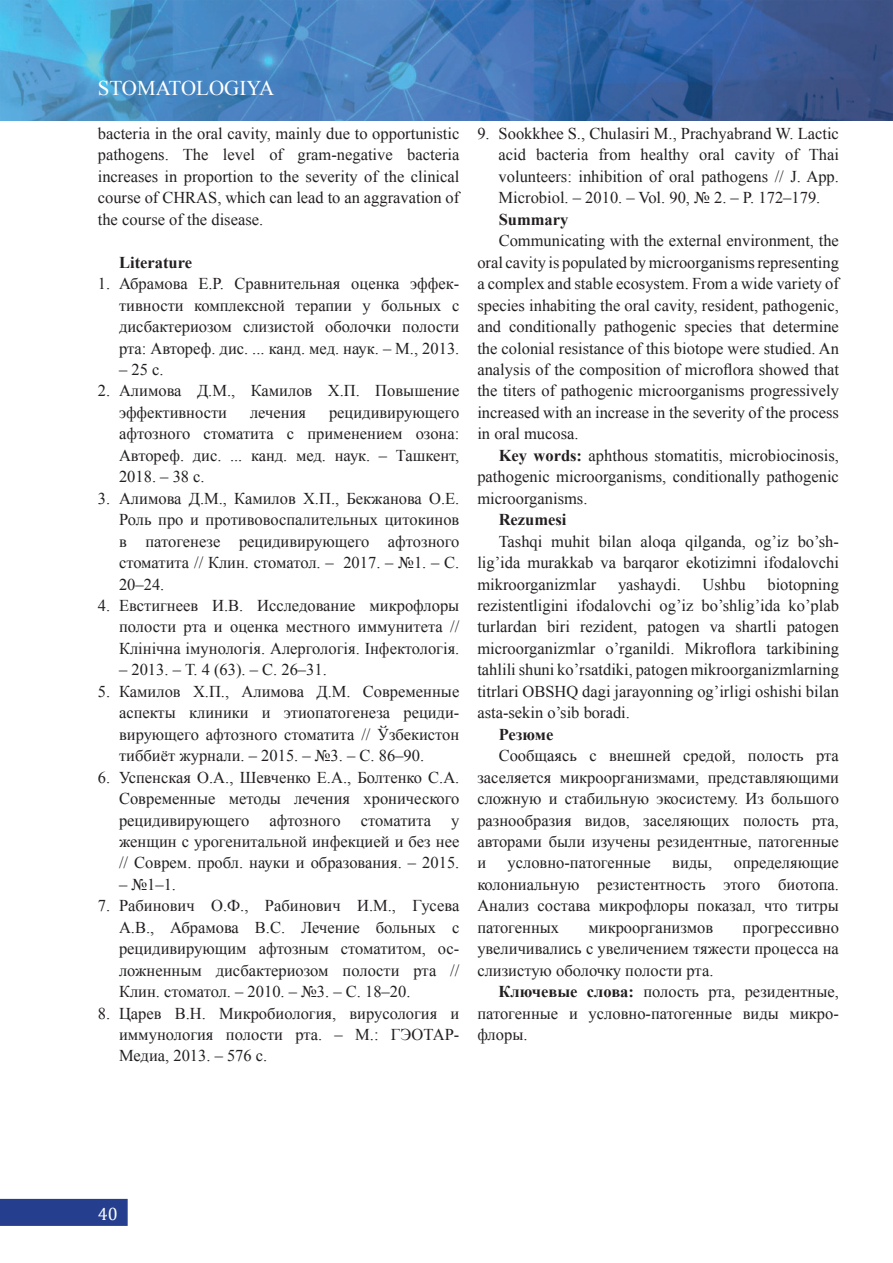
<style>
.page{position:relative;width:893px;height:1263px;background:#fff}
.page>*{position:absolute;margin:0;border:0;box-sizing:border-box;transform-origin:0 0}
.t1{font:21px "Times New Roman";color:#fff}
.t2{font:18px "Cambria";color:#fff}
.t3{font:16.5px/21.5px "Times New Roman";color:#231f20;text-align:justify}
.t4{font:700 16.5px "Times New Roman";color:#231f20}
.s1{font-weight:700}
</style>
<div class="page">
<img style="left:0;top:0;width:893px;height:121px">
<div style="left:0;top:1199px;width:128px;height:27px;background:#253f8e;border:2px solid #253f8e"></div>
<p class="t1" style="left:98px;top:74px;width:178px">STOMATOLOGIYA</p>
<p class="t3" style="left:98px;top:122px;width:363px">bacteria in the oral cavity, mainly due to opportunistic pathogens. The level of gram-negative bacteria increases in proportion to the severity of the clinical course of CHRAS, which can lead to an aggravation of the course of the disease.</p>
<p class="t4" style="left:119px;top:251px;width:75px">Literature</p>
<p class="t3" style="left:119px;top:273px;width:342px;text-indent:-21px">1. Абрамова Е.Р. Сравнительная оценка эффек&shy;тивности комплексной терапии у больных с дисбактериозом слизистой оболочки полости рта: Автореф. дис. ... канд. мед. наук. – М., 2013.</p>
<p class="t3" style="left:119px;top:358px;width:46px">– 25 с.</p>
<p class="t3" style="left:119px;top:380px;width:342px;text-indent:-21px">2. Алимова Д.М., Камилов Х.П. Повышение эффективности</p>
<p class="t3" style="left:119px;top:401px;width:342px;text-indent:210px">рецидивирующего афтозного стоматита с применением озона:<br>Автореф. дис. ... канд. мед. наук. – Ташкент, 2018. – 38 с.</p>
<p class="t3" style="left:119px;top:487px;width:342px;text-indent:-21px">3. Алимова Д.М., Камилов Х.П., Бекжанова О.Е.<br>Роль про и противовоспалительных цитокинов в патогенезе рецидивирующего афтозного стоматита // Клин. стоматол. – 2017. – №1. – С.<br>20–24.</p>
<p class="t3" style="left:119px;top:594px;width:342px;text-indent:-21px">4. Евстигнеев И.В. Исследование микрофлоры полости рта и оценка местного иммунитета // Клiнiчна iмунологiя. Алергологiя. Iнфектологiя.</p>
<p class="t3" style="left:119px;top:659px;width:209px">– 2013. – Т. 4 (63). – С. 26–31.</p>
<p class="t3" style="left:119px;top:680px;width:342px;text-indent:-21px">5. Камилов Х.П., Алимова Д.М. Современные аспекты клиники и этиопатогенеза рециди&shy;вирующего афтозного стоматита // Ўзбекистон тиббиёт журнали. – 2015. – №3. – С. 86–90.</p>
<p class="t3" style="left:119px;top:766px;width:342px;text-indent:-21px">6. Успенская О.А., Шевченко Е.А., Болтенко С.А.<br>Cовременные методы лечения хронического рецидивирующего афтозного стоматита у женщин с урогенитальной инфекцией и без нее // Соврем. пробл. науки и образования. – 2015.</p>
<p class="t3" style="left:119px;top:873px;width:58px">– №1–1.</p>
<p class="t3" style="left:119px;top:895px;width:342px;text-indent:-21px">7. Рабинович О.Ф., Рабинович И.М., Гусева А.В., Абрамова В.С. Лечение больных с рецидивирующим афтозным стоматитом, ос&shy;ложненным дисбактериозом полости рта // Клин. стоматол. – 2010. – №3. – С. 18–20.</p>
<p class="t3" style="left:119px;top:1002px;width:342px;text-indent:-21px">8. Царев В.Н. Микробиология, вирусология и иммунология полости рта. – М.: ГЭОТАР-Медиа, 2013. – 576 с.</p>
<p class="t3" style="left:250px;top:401px;width:58px">лечения</p>
<p class="t3" style="left:499px;top:122px;width:342px;text-indent:-21px">9. Sookkhee S., Chulasiri M., Prachyabrand W. Lactic acid bacteria from healthy oral cavity of Thai volunteers: inhibition of oral pathogens // J. App.<br>Microbiоl. – 2010. – Vol. 90, № 2. – P. 172–179.</p>
<p class="t4" style="left:499px;top:208px;width:71px">Summary</p>
<p class="t3" style="left:477px;top:230px;width:363px;text-indent:21px">Communicating with the external environment, the oral cavity is populated by microorganisms representing a complex and stable ecosystem. From a wide variety of species inhabiting the oral cavity, resident, pathogenic, and conditionally pathogenic species that determine the colonial resistance of this biotope were studied. An analysis of the composition of microflora showed that the titers of pathogenic microorganisms progressively increased with an increase in the severity of the process in oral mucosa.</p>
<p class="t3" style="left:477px;top:444px;width:363px;text-indent:21px"><span class="s1">Key words:</span> aphthous stomatitis, microbiocinosis, pathogenic microorganisms, conditionally pathogenic microorganisms.</p>
<p class="t4" style="left:499px;top:508px;width:69px">Rezumesi</p>
<p class="t3" style="left:477px;top:530px;width:363px;text-indent:21px">Tashqi muhit bilan aloqa qilganda, og’iz bo’sh&shy;lig’ida murakkab va barqaror ekotizimni ifodalovchi mikroorganizmlar</p>
<p class="t3" style="left:477px;top:573px;width:363px;text-indent:290px">biotopning rezistentligini ifodalovchi og’iz bo’shlig’ida ko’plab turlardan biri rezident, patogen va shartli patogen microorganizmlar o’rganildi. Mikroflora tarkibining tahlili shuni ko’rsatdiki, patogen mikroorganizmlarning titrlari OBSHQ dagi jarayonning og’irligi oshishi bilan asta-sekin o’sib boradi.</p>
<p class="t4" style="left:499px;top:723px;width:56px">Резюме</p>
<p class="t3" style="left:477px;top:745px;width:363px;text-indent:21px">Сообщаясь с внешней средой, полость рта заселяется микроорганизмами, представляющими сложную и стабильную экосистему. Из большого разнообразия видов, заселяющих полость рта, авторами были изучены резидентные, патогенные и</p>
<p class="t3" style="left:618px;top:573px;width:64px">yashaydi.</p>
<p class="t3" style="left:703px;top:573px;width:45px">Ushbu</p>
<p class="t3" style="left:477px;top:852px;width:363px;text-indent:256px">определяющие колониальную резистентность этого биотопа.<br>Анализ состава микрофлоры показал, что титры патогенных</p>
<p class="t3" style="left:507px;top:852px;width:145px">условно-патогенные</p>
<p class="t3" style="left:672px;top:852px;width:42px">виды,</p>
<p class="t3" style="left:477px;top:916px;width:363px;text-indent:265px">прогрессивно увеличивались с увеличением тяжести процесса на слизистую оболочку полости рта.</p>
<p class="t3" style="left:477px;top:980px;width:363px;text-indent:21px"><span class="s1">Ключевые слова:</span> полость рта, резидентные, патогенные и условно-патогенные виды микро&shy;флоры.</p>
<p class="t3" style="left:588px;top:916px;width:126px">микроорганизмов</p>
<p class="t2" style="left:98px;top:1203px;width:21px">40</p>
</div>
